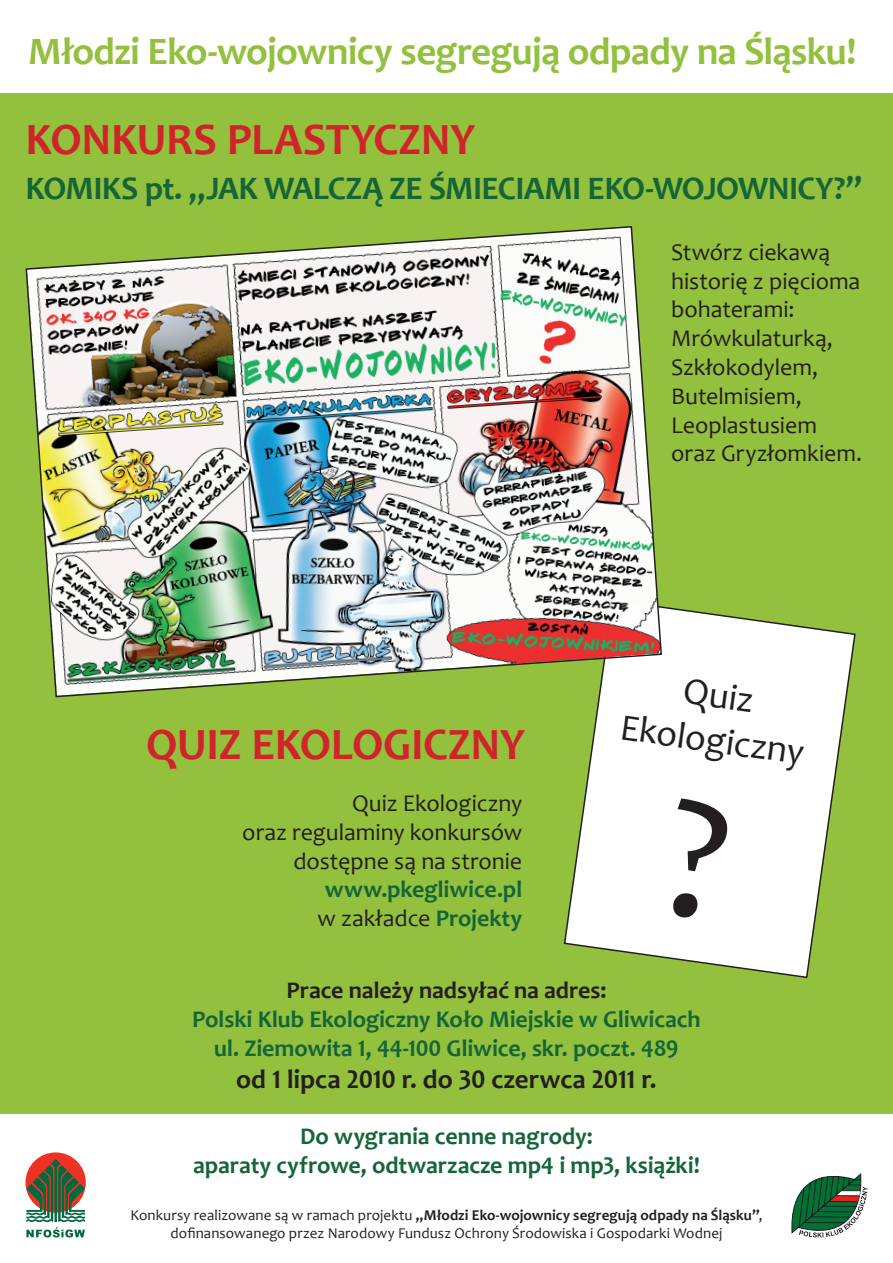
<style>
.page{position:relative;width:893px;height:1263px;background:#fff}
.page>*{position:absolute;margin:0;border:0;box-sizing:border-box;transform-origin:0 0}
.t1{font:700 45px "Candara";letter-spacing:-.005em;color:#d1232a}
.t2{font:700 39px "Candara";letter-spacing:-.02em;color:#93c03d}
.t3{font:37.5px/45px "Candara";color:#231f20;text-align:center}
.t4{font:700 33px "Candara";letter-spacing:-.02em;color:#156539}
.t5{font:700 27px "Candara";letter-spacing:-.01em;color:#231f20}
.t6{font:700 24px/28.8px "Candara";letter-spacing:-.005em;color:#156539;text-align:center}
.t7{font:24px/28.8px "Candara";letter-spacing:-.005em;color:#231f20}
.t8{font:700 24px "Candara";color:#231f20}
.t9{font:15px/18px "Candara";letter-spacing:.005em;color:#231f20;text-align:center}
.s1{font-weight:400;color:#231f20}
.s2{font-weight:700}
</style>
<div class="page">
<div style="left:0;top:94px;width:893px;height:1020px;background:#93c03d"></div>
<svg style="left:563px;top:606px;width:293px;height:372px"></svg>
<div style="left:26px;top:1152px;width:60px;height:61px;background:#ef3122;border-radius:50%"></div>
<svg style="left:26px;top:1159px;width:59px;height:78px"></svg>
<svg style="left:792px;top:1174px;width:75px;height:63px"></svg>
<img style="left:25px;top:226px;width:638px;height:472px">
<div style="left:663px;top:798px;width:68px;height:123px;background:#fff"></div>
<h2 class="t2" style="left:28px;top:28px;width:830px">Młodzi Eko-wojownicy segregują odpady na Śląsku!</h2>
<h1 class="t1" style="left:26px;top:112px;width:451px">KONKURS PLASTYCZNY</h1>
<h3 class="t4" style="left:26px;top:168px;width:838px">KOMIKS pt. „JAK WALCZĄ ZE ŚMIECIAMI EKO-WOJOWNICY?”</h3>
<h1 class="t1" style="left:146px;top:717px;width:381px">QUIZ EKOLOGICZNY</h1>
<p class="t7" style="left:242px;top:789px;width:282px;text-align:right">Quiz Ekologiczny<br>oraz regulaminy konkursów dostępne są na stronie</p>
<p class="t6" style="left:317px;top:875px;width:206px">www.pkegliwice.pl <span class="s1">w zakładce</span> Projekty</p>
<p class="t7" style="left:671px;top:238px;width:193px">Stwórz ciekawą historię z pięcioma bohaterami:<br>Mrówkulaturką,<br>Szkłokodylem,<br>Butelmisiem,<br>Leoplastusiem oraz Gryzłomkiem.</p>
<h3 class="t3" style="left:630px;top:660px;width:187px;rotate:8deg">Quiz<br>Ekologiczny</h3>
<p class="t8" style="left:286px;top:976px;width:321px">Prace należy nadsyłać na adres:</p>
<p class="t6" style="left:192px;top:1004px;width:510px">Polski Klub Ekologiczny Koło Miejskie w Gliwicach ul. Ziemowita 1, 44-100 Gliwice, skr. poczt. 489</p>
<p class="t5" style="left:236px;top:1063px;width:422px">od 1 lipca 2010 r. do 30 czerwca 2011 r.</p>
<p class="t6" style="left:193px;top:1122px;width:508px">Do wygrania cenne nagrody:<br>aparaty cyfrowe, odtwarzacze mp4 i mp3, książki!</p>
<p class="t9" style="left:130px;top:1206px;width:634px">Konkursy realizowane są w ramach projektu <span class="s2">„Młodzi Eko-wojownicy segregują odpady na Śląsku”</span>, dofinansowanego przez Narodowy Fundusz Ochrony Środowiska i Gospodarki Wodnej</p>
</div>
